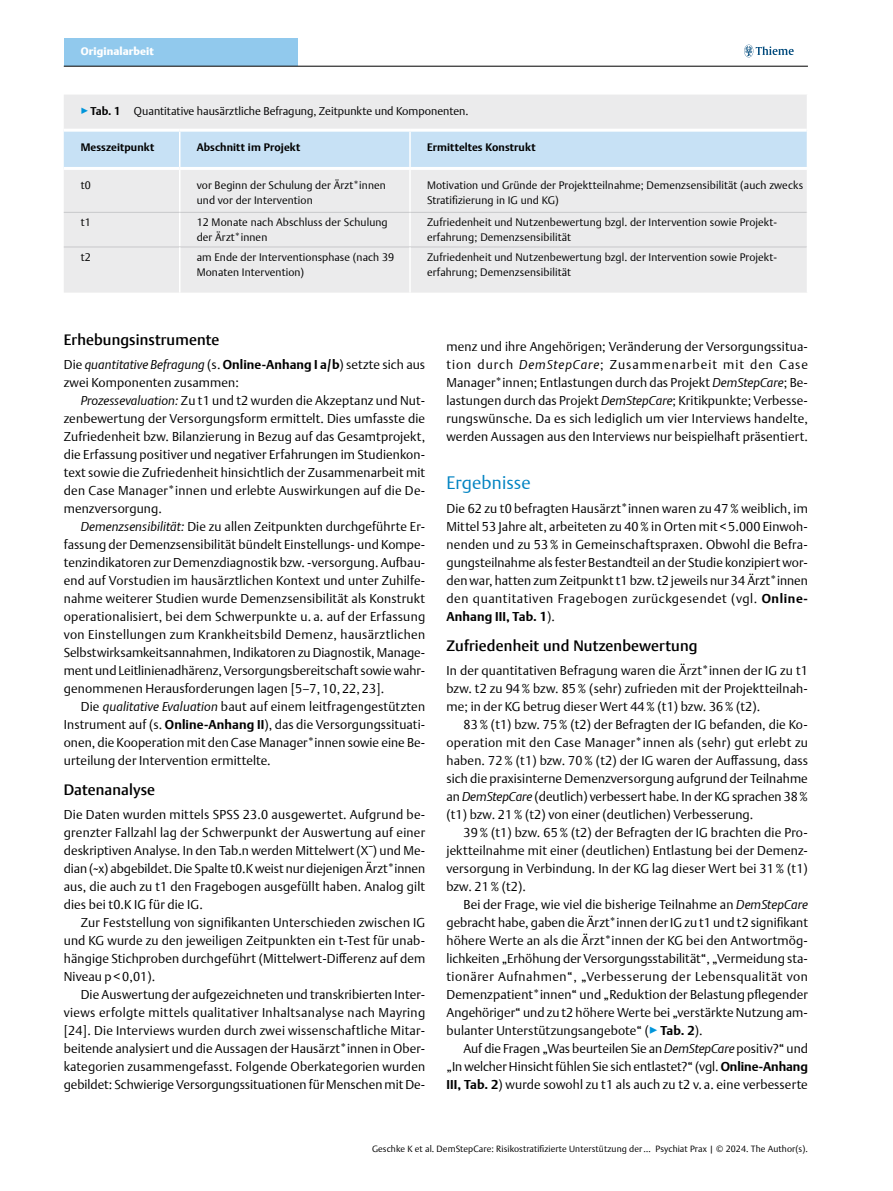
<style>
.page{position:relative;width:893px;height:1191px;background:#fff}
.page>*{position:absolute;margin:0;border:0;box-sizing:border-box;transform-origin:0 0}
.t1{font:300 18px "Thieme Argo 2011";letter-spacing:.01em;color:#0083c2}
.t2{font:500 15px "Thieme Argo 2011";letter-spacing:.01em;color:#000}
.t3{font:300 12.75px/18px "Thieme Argo 2011";letter-spacing:.01em;color:#000;text-align:justify}
.t4{font:300 11.25px "Thieme Argo 2011";color:#000}
.t5{font:300 10.8px/15px "Thieme Argo 2011";letter-spacing:.01em;color:#000}
.t6{font:700 10.8px "Thieme Argo 2011";letter-spacing:.01em;color:#000}
.t7{font:900 10.8px "Thieme Argo 2011";letter-spacing:.01em;color:#fff}
.t8{font:300 9px "Thieme Argo 2011";letter-spacing:.01em;color:#000}
.s1{color:#0095da}
.s2{font-weight:700}
.s3{font-style:italic}
</style>
<div class="page">
<div style="left:64px;top:38px;width:234px;height:28px;background:#91c9ed"></div>
<svg style="left:744px;top:45px;width:50px;height:12px"></svg>
<hr style="left:64px;top:66px;width:744px;height:1px;background:#000">
<div style="left:64px;top:95px;width:743px;height:198px;background:#ebebec"></div>
<div style="left:64px;top:132px;width:743px;height:35px;background:#c7e1f5"></div>
<hr style="left:64px;top:129px;width:116px;height:3px;background:#fff">
<hr style="left:64px;top:167px;width:116px;height:3px;background:#fff">
<hr style="left:180px;top:129px;width:230px;height:3px;background:#fff">
<hr style="left:180px;top:167px;width:230px;height:3px;background:#fff">
<hr style="left:179px;top:132px;width:1px;height:35px;background:#fff">
<hr style="left:410px;top:129px;width:397px;height:3px;background:#fff">
<hr style="left:410px;top:167px;width:398px;height:3px;background:#fff">
<hr style="left:409px;top:132px;width:2px;height:35px;background:#fff">
<hr style="left:179px;top:170px;width:1px;height:42px;background:#fff">
<hr style="left:409px;top:170px;width:2px;height:42px;background:#fff">
<hr style="left:64px;top:212px;width:116px;height:1px;background:#c7c8ca">
<hr style="left:180px;top:212px;width:230px;height:1px;background:#c7c8ca">
<hr style="left:179px;top:213px;width:1px;height:34px;background:#fff">
<hr style="left:410px;top:212px;width:397px;height:1px;background:#c7c8ca">
<hr style="left:409px;top:213px;width:2px;height:34px;background:#fff">
<hr style="left:64px;top:247px;width:116px;height:1px;background:#c7c8ca">
<hr style="left:180px;top:247px;width:230px;height:1px;background:#c7c8ca">
<hr style="left:179px;top:247px;width:1px;height:46px;background:#fff">
<hr style="left:410px;top:247px;width:397px;height:1px;background:#c7c8ca">
<hr style="left:409px;top:247px;width:2px;height:46px;background:#fff">
<p class="t7" style="left:81px;top:44px;width:75px">Originalarbeit</p>
<p class="t4" style="left:81px;top:104px;width:389px"><span class="s1">▶</span><span class="s2">Tab. 1</span> Quantitative hausärztliche Befragung, Zeitpunkte und Komponenten.</p>
<p class="t6" style="left:81px;top:140px;width:75px">Messzeitpunkt</p>
<p class="t6" style="left:197px;top:140px;width:105px">Abschnitt im Projekt</p>
<p class="t6" style="left:427px;top:140px;width:110px">Ermitteltes Konstrukt</p>
<p class="t5" style="left:81px;top:177px;width:12px">t0</p>
<p class="t5" style="left:197px;top:177px;width:191px">vor Beginn der Schulung der Ärzt*innen und vor der Intervention</p>
<p class="t5" style="left:427px;top:177px;width:378px">Motivation und Gründe der Projektteilnahme; Demenzsensibilität (auch zwecks<br>Stratifizierung in IG und KG)</p>
<p class="t5" style="left:81px;top:214px;width:12px">t1</p>
<p class="t5" style="left:197px;top:214px;width:192px">12 Monate nach Abschluss der Schulung der Ärzt*innen</p>
<p class="t5" style="left:427px;top:214px;width:351px">Zufriedenheit und Nutzenbewertung bzgl. der Intervention sowie Projekt&shy;erfahrung; Demenzsensibilität</p>
<p class="t5" style="left:81px;top:249px;width:12px">t2</p>
<p class="t5" style="left:197px;top:249px;width:199px">am Ende der Interventionsphase (nach 39<br>Monaten Intervention)</p>
<p class="t5" style="left:427px;top:249px;width:351px">Zufriedenheit und Nutzenbewertung bzgl. der Intervention sowie Projekt&shy;erfahrung; Demenzsensibilität</p>
<p class="t2" style="left:64px;top:330px;width:157px">Erhebungsinstrumente</p>
<p class="t3" style="left:64px;top:355px;width:363px">Die <span class="s3">quantitative Befragung</span> (s. <span class="s2">Online-Anhang I a/b</span>) setzte sich aus zwei Komponenten zusammen:</p>
<p class="t3" style="left:64px;top:391px;width:363px;text-indent:17px"><span class="s3">Prozessevaluation:</span> Zu t1 und t2 wurden die Akzeptanz und Nut&shy;zenbewertung der Versorgungsform ermittelt. Dies umfasste die Zufriedenheit bzw. Bilanzierung in Bezug auf das Gesamtprojekt, die Erfassung positiver und negativer Erfahrungen im Studienkon&shy;text sowie die Zufriedenheit hinsichtlich der Zusammenarbeit mit den Case Manager*innen und erlebte Auswirkungen auf die De&shy;menzversorgung.</p>
<p class="t3" style="left:64px;top:517px;width:363px;text-indent:17px"><span class="s3">Demenzsensibilität:</span> Die zu allen Zeitpunkten durchgeführte Er&shy;fassung der Demenzsensibilität bündelt Einstellungs- und Kompe&shy;tenzindikatoren zur Demenzdiagnostik bzw. -versorgung. Aufbau&shy;end auf Vorstudien im hausärztlichen Kontext und unter Zuhilfe&shy;nahme weiterer Studien wurde Demenzsensibilität als Konstrukt operationalisiert, bei dem Schwerpunkte u. a. auf der Erfassung von Einstellungen zum Krankheitsbild Demenz, hausärztlichen Selbstwirksamkeitsannahmen, Indikatoren zu Diagnostik, Manage&shy;ment und Leitlinienadhärenz, Versorgungsbereitschaft sowie wahr&shy;genommenen Herausforderungen lagen [5–7, 10, 22, 23].</p>
<p class="t3" style="left:64px;top:697px;width:363px;text-indent:17px">Die <span class="s3">qualitative Evaluation</span> baut auf einem leitfragengestützten Instrument auf (s. <span class="s2">Online-Anhang II</span>), das die Versorgungssituati&shy;onen, die Kooperation mit den Case Manager*innen sowie eine Be&shy;urteilung der Intervention ermittelte.</p>
<p class="t2" style="left:64px;top:780px;width:93px">Datenanalyse</p>
<p class="t3" style="left:64px;top:805px;width:363px">Die Daten wurden mittels SPSS 23.0 ausgewertet. Aufgrund be&shy;grenzter Fallzahl lag der Schwerpunkt der Auswertung auf einer deskriptiven Analyse. In den Tab.n werden Mittelwert (X̄) und Me&shy;dian (̴x) abgebildet. Die Spalte t0.K weist nur diejenigen Ärzt*innen aus, die auch zu t1 den Fragebogen ausgefüllt haben. Analog gilt dies bei t0.K IG für die IG.</p>
<p class="t3" style="left:64px;top:913px;width:363px;text-indent:17px">Zur Feststellung von signifikanten Unterschieden zwischen IG und KG wurde zu den jeweiligen Zeitpunkten ein t-Test für unab&shy;hängige Stichproben durchgeführt (Mittelwert-Differenz auf dem Niveau p &lt; 0,01).</p>
<p class="t3" style="left:64px;top:985px;width:363px;text-indent:17px">Die Auswertung der aufgezeichneten und transkribierten Inter&shy;views erfolgte mittels qualitativer Inhaltsanalyse nach Mayring [24]. Die Interviews wurden durch zwei wissenschaftliche Mitar&shy;beitende analysiert und die Aussagen der Hausärzt*innen in Ober&shy;kategorien zusammengefasst. Folgende Oberkategorien wurden gebildet: Schwierige Versorgungssituationen für Menschen mit De-</p>
<p class="t3" style="left:446px;top:337px;width:363px">menz und ihre Angehörigen; Veränderung der Versorgungssitua&shy;tion durch <span class="s3">DemStepCare</span>; Zusammenarbeit mit den Case Manager*innen; Entlastungen durch das Projekt <span class="s3">DemStepCare</span>; Be&shy;lastungen durch das Projekt <span class="s3">DemStepCare</span>; Kritikpunkte; Verbesse&shy;rungswünsche. Da es sich lediglich um vier Interviews handelte, werden Aussagen aus den Interviews nur beispielhaft präsentiert.</p>
<h1 class="t1" style="left:446px;top:471px;width:86px">Ergebnisse</h1>
<p class="t3" style="left:446px;top:499px;width:363px">Die 62 zu t0 befragten Hausärzt*innen waren zu 47% weiblich, im Mittel 53 Jahre alt, arbeiteten zu 40% in Orten mit &lt; 5.000 Einwoh&shy;nenden und zu 53% in Gemeinschaftspraxen. Obwohl die Befra&shy;gungsteilnahme als fester Bestandteil an der Studie konzipiert wor&shy;den war, hatten zum Zeitpunkt t1 bzw. t2 jeweils nur 34 Ärzt*innen den quantitativen Fragebogen zurückgesendet (vgl. <span class="s2">Online-Anhang III, Tab. 1</span>).</p>
<p class="t2" style="left:446px;top:636px;width:253px">Zufriedenheit und Nutzenbewertung</p>
<p class="t3" style="left:446px;top:661px;width:363px">In der quantitativen Befragung waren die Ärzt*innen der IG zu t1 bzw. t2 zu 94% bzw. 85% (sehr) zufrieden mit der Projektteilnah&shy;me; in der KG betrug dieser Wert 44% (t1) bzw. 36% (t2).</p>
<p class="t3" style="left:446px;top:715px;width:363px;text-indent:17px">83% (t1) bzw. 75% (t2) der Befragten der IG befanden, die Ko&shy;operation mit den Case Manager*innen als (sehr) gut erlebt zu haben. 72% (t1) bzw. 70% (t2) der IG waren der Auffassung, dass sich die praxisinterne Demenzversorgung aufgrund der Teilnahme an <span class="s3">DemStepCare</span> (deutlich) verbessert habe. In der KG sprachen 38% (t1) bzw. 21% (t2) von einer (deutlichen) Verbesserung.</p>
<p class="t3" style="left:446px;top:823px;width:363px;text-indent:17px">39% (t1) bzw. 65% (t2) der Befragten der IG brachten die Pro&shy;jektteilnahme mit einer (deutlichen) Entlastung bei der Demenz&shy;versorgung in Verbindung. In der KG lag dieser Wert bei 31% (t1) bzw. 21% (t2).</p>
<p class="t3" style="left:446px;top:895px;width:363px;text-indent:17px">Bei der Frage, wie viel die bisherige Teilnahme an <span class="s3">DemStepCare </span>gebracht habe, gaben die Ärzt*innen der IG zu t1 und t2 signifikant höhere Werte an als die Ärzt*innen der KG bei den Antwortmög&shy;lichkeiten „Erhöhung der Versorgungsstabilität“, „Vermeidung sta&shy;tionärer Aufnahmen“, „Verbesserung der Lebensqualität von Demenzpatient*innen“ und „Reduktion der Belastung pflegender Angehöriger“ und zu t2 höhere Werte bei „verstärkte Nutzung am&shy;bulanter Unterstützungsangebote“ (<span class="s1">▶</span><span class="s2">Tab. 2</span>).</p>
<p class="t3" style="left:446px;top:1039px;width:363px;text-indent:17px">Auf die Fragen „Was beurteilen Sie an <span class="s3">DemStepCare</span> positiv?“ und „In welcher Hinsicht fühlen Sie sich entlastet?“ (vgl. <span class="s2">Online-Anhang III, Tab. 2</span>) wurde sowohl zu t1 als auch zu t2 v. a. eine verbesserte</p>
<p class="t8" style="left:372px;top:1143px;width:437px">Geschke K et al. DemStepCare: Risikostratifizierte Unterstützung der … Psychiat Prax | © 2024. The Author(s).</p>
</div>
